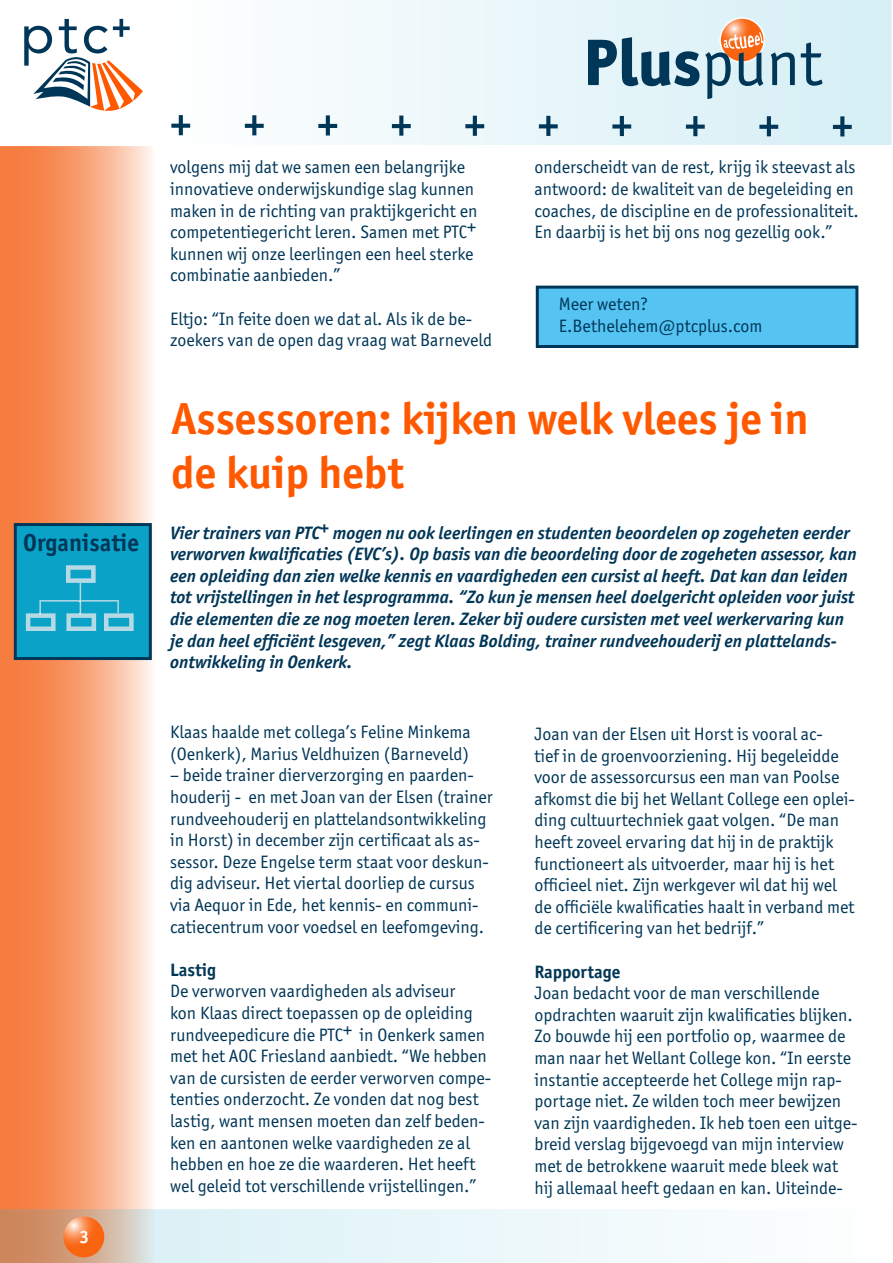
<style>
.page{position:relative;width:893px;height:1263px;background:#fff}
.page>*{position:absolute;margin:0;border:0;box-sizing:border-box;transform-origin:0 0}
.Alineastijl_1{font:700 45px/54px "Officina Sans ITC";color:#ff5900}
.t1{font:700 24.6px "Officina Sans ITC";color:#003657}
.Alineastijl_1-2{font:18px/21.6px "Officina Sans ITC";color:#003657}
.Alineastijl_1-3{font:italic 700 18px/21.6px "Officina Sans ITC";color:#003657}
.Alineastijl_1-4{font:700 18px "Officina Sans ITC";color:#003657}
.t2{font:700 18px "Officina Sans ITC";color:#fff}
</style>
<div class="page">
<div style="left:153px;top:0;width:738px;height:145px;background:linear-gradient(to right,#fff,#d5eff5)"></div>
<svg style="left:720px;top:18px;width:44px;height:44px"></svg>
<div style="left:719px;top:17px;width:46px;height:46px;border:2px solid #fff;border-radius:50%"></div>
<svg style="left:171px;top:115px;width:19px;height:20px"></svg>
<svg style="left:245px;top:115px;width:19px;height:20px"></svg>
<svg style="left:318px;top:115px;width:19px;height:21px"></svg>
<svg style="left:392px;top:116px;width:19px;height:20px"></svg>
<svg style="left:465px;top:116px;width:19px;height:20px"></svg>
<svg style="left:539px;top:116px;width:19px;height:20px"></svg>
<svg style="left:612px;top:116px;width:19px;height:20px"></svg>
<svg style="left:686px;top:116px;width:19px;height:20px"></svg>
<svg style="left:759px;top:116px;width:19px;height:20px"></svg>
<svg style="left:833px;top:116px;width:19px;height:20px"></svg>
<svg style="left:0;top:146px;width:152px;height:1063px;background:#f8a479"></svg>
<svg style="left:0;top:1209px;width:684px;height:54px"></svg>
<svg style="left:24px;top:19px;width:119px;height:92px"></svg>
<svg style="left:63px;top:1216px;width:41px;height:41px"></svg>
<div style="left:537px;top:287px;width:320px;height:59px;background:#55c4f2"></div>
<div style="left:536px;top:286px;width:322px;height:62px;border:3px solid #003657"></div>
<div style="left:15px;top:524px;width:135px;height:134px;background:#0aa3c7"></div>
<div style="left:14px;top:523px;width:138px;height:137px;border:3px solid #003657"></div>
<svg style="left:26px;top:565px;width:108px;height:66px"></svg>
<div style="left:588px;top:36px;width:111px;height:50px;background:#e3f4f8"></div>
<svg style="left:705px;top:32px;width:59px;height:67px;background:#e6d7ca"></svg>
<svg style="left:771px;top:52px;width:24px;height:33px"></svg>
<svg style="left:801px;top:42px;width:21px;height:44px"></svg>
<h2 class="t1" style="left:23px;top:527px;width:117px">Organisatie</h2>
<p class="t2" style="left:79px;top:1225px;width:11px">3</p>
<p class="Alineastijl_1-2" style="left:170px;top:156px;width:309px">volgens mij dat we samen een belangrijke innovatieve onderwijskundige slag kunnen maken in de richting van praktijkgericht en competentiegericht leren. Samen met PTC+ kunnen wij onze leerlingen een heel sterke combinatie aanbieden.”</p>
<p class="Alineastijl_1-2" style="left:170px;top:308px;width:324px">Eltjo: “In feite doen we dat al. Als ik de be&shy;zoekers van de open dag vraag wat Barneveld</p>
<p class="Alineastijl_1-2" style="left:534px;top:156px;width:326px">onderscheidt van de rest, krijg ik steevast als antwoord: de kwaliteit van de begeleiding en coaches, de discipline en de professionaliteit.<br>En daarbij is het bij ons nog gezellig ook.”</p>
<p class="Alineastijl_1-2" style="left:559px;top:293px;width:91px">Meer weten?</p>
<p class="Alineastijl_1-2" style="left:559px;top:315px;width:205px">E.Bethelehem@ptcplus.com</p>
<p class="Alineastijl_1" style="left:171px;top:391px;width:639px">Assessoren: kijken welk vlees je in de kuip hebt</p>
<p class="Alineastijl_1-3" style="left:170px;top:522px;width:688px">Vier trainers van PTC+ mogen nu ook leerlingen en studenten beoordelen op zogeheten eerder verworven kwalificaties (EVC’s). Op basis van die beoordeling door de zogeheten assessor, kan een opleiding dan zien welke kennis en vaardigheden een cursist al heeft. Dat kan dan leiden tot vrijstellingen in het lesprogramma. “Zo kun je mensen heel doelgericht opleiden voor juist die elementen die ze nog moeten leren. Zeker bij oudere cursisten met veel werkervaring kun je dan heel efficiënt lesgeven,” zegt Klaas Bolding, trainer rundveehouderij en plattelands&shy;ontwikkeling in Oenkerk.</p>
<p class="Alineastijl_1-2" style="left:170px;top:721px;width:302px">Klaas haalde met collega’s Feline Minkema (Oenkerk), Marius Veldhuizen (Barneveld)</p>
<p class="Alineastijl_1-2" style="left:170px;top:764px;width:324px">– beide trainer dierverzorging en paarden&shy;houderij - en met Joan van der Elsen (trainer rundveehouderij en plattelandsontwikkeling in Horst) in december zijn certificaat als as&shy;sessor. Deze Engelse term staat voor deskun&shy;dig adviseur. Het viertal doorliep de cursus via Aequor in Ede, het kennis- en communi&shy;catiecentrum voor voedsel en leefomgeving.</p>
<p class="Alineastijl_1-4" style="left:170px;top:958px;width:48px">Lastig</p>
<p class="Alineastijl_1-2" style="left:170px;top:980px;width:323px">De verworven vaardigheden als adviseur<br>kon Klaas direct toepassen op de opleiding rundveepedicure die PTC+ in Oenkerk samen met het AOC Friesland aanbiedt. “We hebben van de cursisten de eerder verworven compe&shy;tenties onderzocht. Ze vonden dat nog best lastig, want mensen moeten dan zelf beden&shy;ken en aantonen welke vaardigheden ze al hebben en hoe ze die waarderen. Het heeft wel geleid tot verschillende vrijstellingen.”</p>
<p class="Alineastijl_1-2" style="left:534px;top:723px;width:322px">Joan van der Elsen uit Horst is vooral ac-<br>tief in de groenvoorziening. Hij begeleidde voor de assessorcursus een man van Poolse afkomst die bij het Wellant College een oplei&shy;ding cultuurtechniek gaat volgen. “De man heeft zoveel ervaring dat hij in de praktijk functioneert als uitvoerder, maar hij is het officieel niet. Zijn werkgever wil dat hij wel de officiële kwalificaties haalt in verband met de certificering van het bedrijf.”</p>
<p class="Alineastijl_1-4" style="left:534px;top:960px;width:88px">Rapportage</p>
<p class="Alineastijl_1-2" style="left:534px;top:982px;width:325px">Joan bedacht voor de man verschillende opdrachten waaruit zijn kwalificaties blijken.<br>Zo bouwde hij een portfolio op, waarmee de man naar het Wellant College kon. “In eerste instantie accepteerde het College mijn rap&shy;portage niet. Ze wilden toch meer bewijzen van zijn vaardigheden. Ik heb toen een uitge&shy;breid verslag bijgevoegd van mijn interview met de betrokkene waaruit mede bleek wat hij allemaal heeft gedaan en kan. Uiteinde-</p>
</div>
